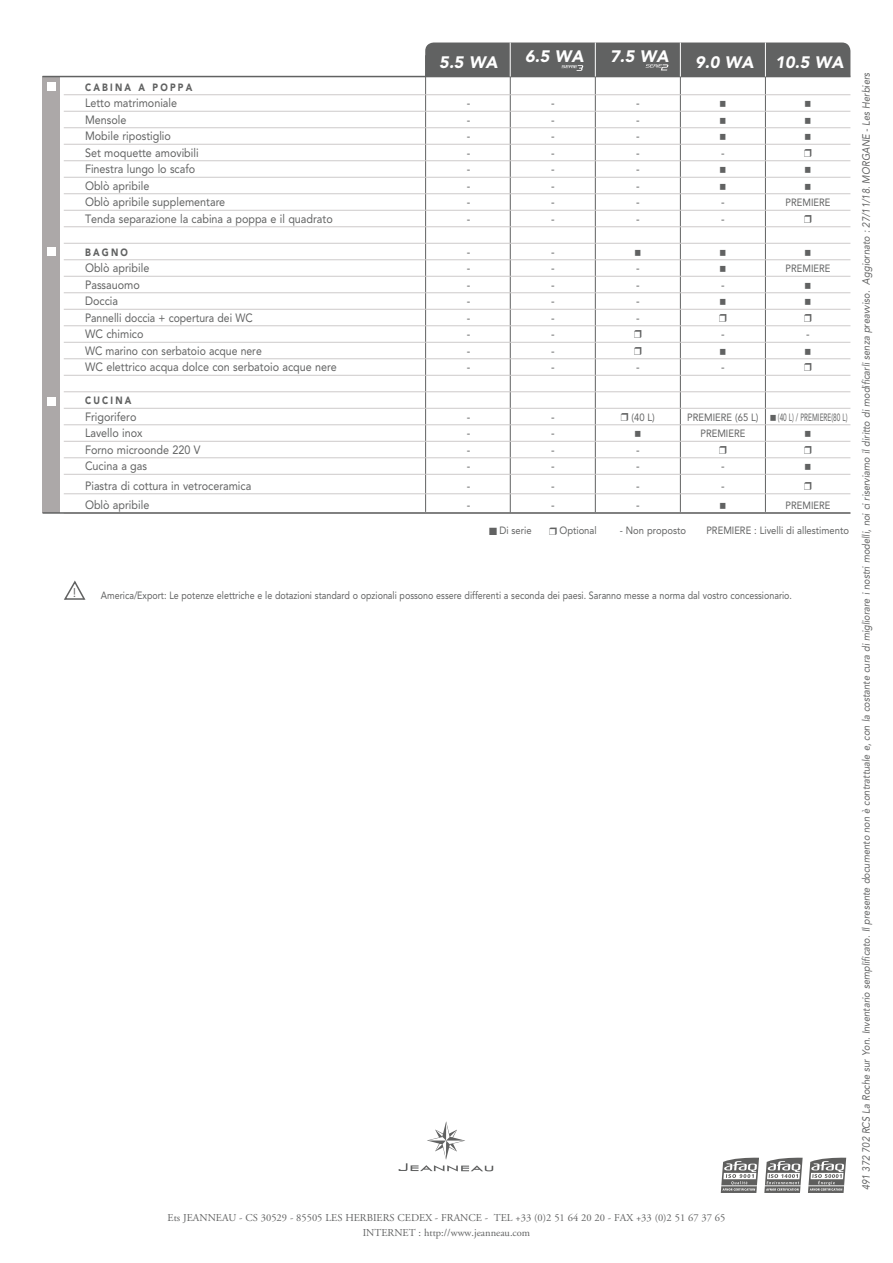
<style>
.page{position:relative;width:893px;height:1263px;background:#fff}
.page>*{position:absolute;margin:0;border:0;box-sizing:border-box;transform-origin:0 0}
.t1{font:italic 900 16.5px "Avenir";color:#fff}
.t2{font:12.6px "Avenir";color:#616262}
.t3{font:12px "Avenir";color:#616262;scale:.9 1}
.t4{font:12px "Avenir";color:#616262;scale:.87 1}
.t5{font:italic 10.5px "Avenir";letter-spacing:-.005em;color:#616262;scale:.9 1}
.t6{font:10.5px "Avenir";color:#616262;scale:.85 1}
.t7{font:10.5px/15px "Adobe Garamond";color:#616262;text-align:center}
.t8{font:10.5px "Avenir";color:#616262;scale:.9 1}
.t9{font:900 10.5px "Avenir";letter-spacing:.25em;color:#616262;scale:.85 1}
.t10{font:10.5px "Avenir";color:#616262;scale:.62 1}
</style>
<div class="page">
<svg style="left:399px;top:1121px;width:94px;height:50px"></svg>
<hr style="left:510px;top:55px;width:1px;height:457px;background:#616262">
<hr style="left:425px;top:55px;width:1px;height:457px;background:#616262">
<div style="left:43px;top:77px;width:17px;height:436px;background:#aca8a8"></div>
<div style="left:47px;top:247px;width:8px;height:9px;background:#fff"></div>
<div style="left:47px;top:397px;width:8px;height:8px;background:#fff"></div>
<div style="left:47px;top:83px;width:8px;height:8px;background:#fff"></div>
<hr style="left:43px;top:76px;width:807px;height:1px;background:#616262">
<hr style="left:595px;top:55px;width:1px;height:457px;background:#616262">
<hr style="left:680px;top:55px;width:1px;height:457px;background:#616262">
<hr style="left:765px;top:55px;width:1px;height:457px;background:#616262">
<hr style="left:64px;top:94px;width:786px;height:1px;background:#cdcaca">
<hr style="left:64px;top:111px;width:786px;height:1px;background:#cdcaca">
<hr style="left:64px;top:127px;width:786px;height:1px;background:#cdcaca">
<hr style="left:64px;top:144px;width:786px;height:1px;background:#cdcaca">
<hr style="left:64px;top:160px;width:786px;height:1px;background:#cdcaca">
<hr style="left:64px;top:177px;width:786px;height:1px;background:#cdcaca">
<hr style="left:64px;top:193px;width:786px;height:1px;background:#cdcaca">
<hr style="left:64px;top:210px;width:786px;height:1px;background:#cdcaca">
<hr style="left:64px;top:226px;width:786px;height:1px;background:#cdcaca">
<hr style="left:64px;top:243px;width:786px;height:1px;background:#cdcaca">
<hr style="left:64px;top:259px;width:786px;height:1px;background:#cdcaca">
<hr style="left:64px;top:276px;width:786px;height:1px;background:#cdcaca">
<hr style="left:64px;top:292px;width:786px;height:1px;background:#cdcaca">
<hr style="left:64px;top:309px;width:786px;height:1px;background:#cdcaca">
<hr style="left:64px;top:325px;width:786px;height:1px;background:#cdcaca">
<hr style="left:64px;top:342px;width:786px;height:1px;background:#cdcaca">
<hr style="left:64px;top:358px;width:786px;height:1px;background:#cdcaca">
<hr style="left:64px;top:375px;width:786px;height:1px;background:#cdcaca">
<hr style="left:64px;top:391px;width:786px;height:1px;background:#cdcaca">
<hr style="left:64px;top:408px;width:786px;height:1px;background:#cdcaca">
<hr style="left:64px;top:424px;width:786px;height:1px;background:#cdcaca">
<hr style="left:64px;top:441px;width:786px;height:1px;background:#cdcaca">
<hr style="left:64px;top:457px;width:786px;height:1px;background:#cdcaca">
<hr style="left:64px;top:474px;width:786px;height:1px;background:#cdcaca">
<hr style="left:64px;top:493px;width:786px;height:1px;background:#cdcaca">
<hr style="left:43px;top:512px;width:807px;height:2px;background:#616262">
<div style="left:425px;top:43px;width:425px;height:34px;background:#616262"></div>
<svg style="left:721px;top:1157px;width:125px;height:36px"></svg>
<hr style="left:808px;top:1185px;width:36px;height:1px;background:#fff">
<svg style="left:64px;top:580px;width:22px;height:20px"></svg>
<h1 class="t1" style="left:439px;top:52px;width:60px">5.5 WA</h1>
<h1 class="t1" style="left:525px;top:46px;width:60px">6.5 WA</h1>
<h1 class="t1" style="left:610px;top:46px;width:60px">7.5 WA</h1>
<h1 class="t1" style="left:695px;top:52px;width:60px">9.0 WA</h1>
<h1 class="t1" style="left:775px;top:52px;width:70px">10.5 WA</h1>
<p class="t9" style="left:85px;top:81px;width:128px">CABINA A POPPA</p>
<p class="t3" style="left:85px;top:96px;width:104px">Letto matrimoniale</p>
<p class="t3" style="left:467px;top:96px;width:5px">-</p>
<p class="t3" style="left:551px;top:96px;width:5px">-</p>
<p class="t3" style="left:636px;top:96px;width:5px">-</p>
<p class="t3" style="left:85px;top:112px;width:48px">Mensole</p>
<p class="t3" style="left:467px;top:112px;width:5px">-</p>
<p class="t3" style="left:551px;top:112px;width:5px">-</p>
<p class="t3" style="left:636px;top:112px;width:5px">-</p>
<p class="t3" style="left:85px;top:129px;width:97px">Mobile ripostiglio</p>
<p class="t3" style="left:467px;top:129px;width:5px">-</p>
<p class="t3" style="left:551px;top:129px;width:5px">-</p>
<p class="t3" style="left:636px;top:129px;width:5px">-</p>
<p class="t3" style="left:85px;top:145px;width:128px">Set moquette amovibili</p>
<p class="t3" style="left:467px;top:145px;width:5px">-</p>
<p class="t3" style="left:551px;top:145px;width:5px">-</p>
<p class="t3" style="left:636px;top:145px;width:5px">-</p>
<p class="t3" style="left:721px;top:145px;width:5px">-</p>
<p class="t3" style="left:85px;top:162px;width:124px">Finestra lungo lo scafo</p>
<p class="t3" style="left:467px;top:162px;width:5px">-</p>
<p class="t3" style="left:551px;top:162px;width:5px">-</p>
<p class="t3" style="left:636px;top:162px;width:5px">-</p>
<p class="t3" style="left:85px;top:178px;width:73px">Oblò apribile</p>
<p class="t3" style="left:467px;top:178px;width:5px">-</p>
<p class="t3" style="left:551px;top:178px;width:5px">-</p>
<p class="t3" style="left:636px;top:178px;width:5px">-</p>
<p class="t3" style="left:85px;top:195px;width:157px">Oblò apribile supplementare</p>
<p class="t3" style="left:467px;top:195px;width:5px">-</p>
<p class="t3" style="left:551px;top:195px;width:5px">-</p>
<p class="t3" style="left:636px;top:195px;width:5px">-</p>
<p class="t3" style="left:721px;top:195px;width:5px">-</p>
<p class="t8" style="left:785px;top:196px;width:51px">PREMIERE</p>
<p class="t3" style="left:85px;top:211px;width:277px">Tenda separazione la cabina a poppa e il quadrato</p>
<p class="t3" style="left:467px;top:211px;width:5px">-</p>
<p class="t3" style="left:551px;top:211px;width:5px">-</p>
<p class="t3" style="left:636px;top:211px;width:5px">-</p>
<p class="t3" style="left:721px;top:211px;width:5px">-</p>
<p class="t9" style="left:85px;top:246px;width:52px">BAGNO</p>
<p class="t3" style="left:467px;top:244px;width:5px">-</p>
<p class="t3" style="left:551px;top:244px;width:5px">-</p>
<p class="t3" style="left:85px;top:261px;width:73px">Oblò apribile</p>
<p class="t3" style="left:467px;top:261px;width:5px">-</p>
<p class="t3" style="left:551px;top:261px;width:5px">-</p>
<p class="t3" style="left:636px;top:261px;width:5px">-</p>
<p class="t8" style="left:785px;top:262px;width:51px">PREMIERE</p>
<p class="t3" style="left:85px;top:277px;width:62px">Passauomo</p>
<p class="t3" style="left:467px;top:277px;width:5px">-</p>
<p class="t3" style="left:551px;top:277px;width:5px">-</p>
<p class="t3" style="left:636px;top:277px;width:5px">-</p>
<p class="t3" style="left:721px;top:277px;width:5px">-</p>
<p class="t3" style="left:85px;top:294px;width:38px">Doccia</p>
<p class="t3" style="left:467px;top:294px;width:5px">-</p>
<p class="t3" style="left:551px;top:294px;width:5px">-</p>
<p class="t3" style="left:636px;top:294px;width:5px">-</p>
<p class="t4" style="left:85px;top:310px;width:194px">Pannelli doccia + copertura dei WC</p>
<p class="t3" style="left:467px;top:310px;width:5px">-</p>
<p class="t3" style="left:551px;top:310px;width:5px">-</p>
<p class="t3" style="left:636px;top:310px;width:5px">-</p>
<p class="t3" style="left:85px;top:327px;width:67px">WC chimico</p>
<p class="t3" style="left:467px;top:327px;width:5px">-</p>
<p class="t3" style="left:551px;top:327px;width:5px">-</p>
<p class="t3" style="left:721px;top:327px;width:5px">-</p>
<p class="t3" style="left:806px;top:327px;width:5px">-</p>
<p class="t4" style="left:85px;top:343px;width:205px">WC marino con serbatoio acque nere</p>
<p class="t3" style="left:467px;top:343px;width:5px">-</p>
<p class="t3" style="left:551px;top:343px;width:5px">-</p>
<p class="t3" style="left:85px;top:360px;width:281px">WC elettrico acqua dolce con serbatoio acque nere</p>
<p class="t3" style="left:467px;top:360px;width:5px">-</p>
<p class="t3" style="left:551px;top:360px;width:5px">-</p>
<p class="t3" style="left:636px;top:360px;width:5px">-</p>
<p class="t3" style="left:721px;top:360px;width:5px">-</p>
<p class="t9" style="left:85px;top:394px;width:56px">CUCINA</p>
<p class="t3" style="left:85px;top:409px;width:59px">Frigorifero</p>
<p class="t3" style="left:467px;top:409px;width:5px">-</p>
<p class="t3" style="left:551px;top:409px;width:5px">-</p>
<p class="t8" style="left:631px;top:411px;width:27px">(40 L)</p>
<p class="t8" style="left:687px;top:411px;width:81px">PREMIERE (65 L)</p>
<p class="t10" style="left:778px;top:411px;width:114px">(40 L) / PREMIERE(80 L)</p>
<p class="t3" style="left:85px;top:426px;width:65px">Lavello inox</p>
<p class="t3" style="left:467px;top:426px;width:5px">-</p>
<p class="t3" style="left:551px;top:426px;width:5px">-</p>
<p class="t8" style="left:700px;top:427px;width:51px">PREMIERE</p>
<p class="t3" style="left:85px;top:442px;width:130px">Forno microonde 220 V</p>
<p class="t3" style="left:467px;top:442px;width:5px">-</p>
<p class="t3" style="left:551px;top:442px;width:5px">-</p>
<p class="t3" style="left:636px;top:442px;width:5px">-</p>
<p class="t3" style="left:85px;top:459px;width:70px">Cucina a gas</p>
<p class="t3" style="left:467px;top:459px;width:5px">-</p>
<p class="t3" style="left:551px;top:459px;width:5px">-</p>
<p class="t3" style="left:636px;top:459px;width:5px">-</p>
<p class="t3" style="left:721px;top:459px;width:5px">-</p>
<p class="t3" style="left:85px;top:478px;width:186px">Piastra di cottura in vetroceramica</p>
<p class="t3" style="left:467px;top:478px;width:5px">-</p>
<p class="t3" style="left:551px;top:478px;width:5px">-</p>
<p class="t3" style="left:636px;top:478px;width:5px">-</p>
<p class="t3" style="left:721px;top:478px;width:5px">-</p>
<p class="t3" style="left:85px;top:498px;width:73px">Oblò apribile</p>
<p class="t3" style="left:467px;top:498px;width:5px">-</p>
<p class="t3" style="left:551px;top:498px;width:5px">-</p>
<p class="t3" style="left:636px;top:498px;width:5px">-</p>
<p class="t8" style="left:785px;top:499px;width:51px">PREMIERE</p>
<p class="t8" style="left:489px;top:524px;width:49px">■ Di serie</p>
<p class="t8" style="left:549px;top:524px;width:55px">❒ Optional</p>
<p class="t8" style="left:620px;top:524px;width:75px">- Non proposto</p>
<p class="t8" style="left:706px;top:524px;width:160px">PREMIERE : Livelli di allestimento</p>
<p class="t2" style="left:73px;top:585px;width:5px">!</p>
<p class="t6" style="left:101px;top:589px;width:815px">America/Export: Le potenze elettriche e le dotazioni standard o opzionali possono essere differenti a seconda dei paesi. Saranno messe a norma dal vostro concessionario.</p>
<p class="t7" style="left:168px;top:1210px;width:559px">Ets JEANNEAU - CS 30529 - 85505 LES HERBIERS CEDEX - FRANCE - TEL +33 (0)2 51 64 20 20 - FAX +33 (0)2 51 67 37 65<br>INTERNET : http://www.jeanneau.com</p>
<p class="t5" style="left:860px;top:1190px;width:1243px;rotate:-90deg">491 372 702 RCS La Roche sur Yon. Inventario semplificato. Il presente documento non è contrattuale e, con la costante cura di migliorare i nostri modelli, noi ci riserviamo il diritto di modificarli senza preavviso. Aggiornato : 27/11/18. MORGANE - Les Herbiers</p>
</div>
